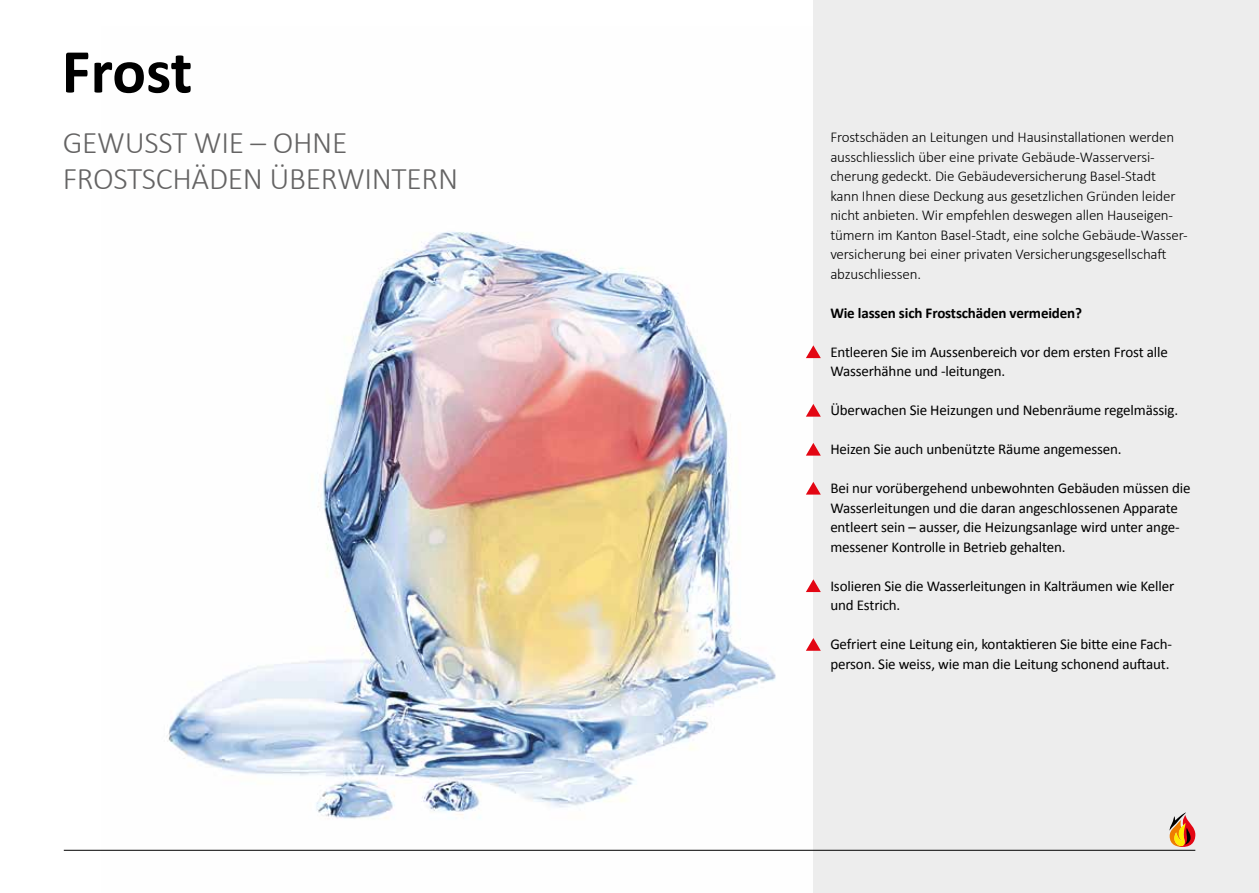
<style>
.page{position:relative;width:1259px;height:893px;background:#fff}
.page>*{position:absolute;margin:0;border:0;box-sizing:border-box;transform-origin:0 0}
.t1{font:700 63px "Calibri";letter-spacing:-.005em;color:#000}
.t2{font:300 31.5px/36px "Calibri";letter-spacing:-.01em;color:#646363}
.t3{font:15px/19.5px "Calibri";letter-spacing:-.01em;color:#000}
.t4{font:300 15px/19.5px "Calibri";letter-spacing:-.01em;color:#000}
.t5{font:700 15px "Calibri";letter-spacing:-.01em;color:#000}
</style>
<div class="page">
<img style="left:101px;top:232px;width:712px;height:618px">
<div style="left:813px;top:0;width:446px;height:893px;background:#ededed"></div>
<hr style="left:64px;top:850px;width:1131px;height:1px;background:#000">
<svg style="left:1169px;top:812px;width:26px;height:35px"></svg>
<svg style="left:806px;top:404px;width:15px;height:13px"></svg>
<svg style="left:806px;top:443px;width:15px;height:13px"></svg>
<svg style="left:806px;top:482px;width:15px;height:13px"></svg>
<svg style="left:806px;top:579px;width:15px;height:13px"></svg>
<svg style="left:806px;top:638px;width:15px;height:13px"></svg>
<svg style="left:806px;top:345px;width:15px;height:13px"></svg>
<h1 class="t1" style="left:62px;top:27px;width:132px">Frost</h1>
<h2 class="t2" style="left:63px;top:124px;width:397px">GEWUSST WIE – OHNE<br>FROSTSCHÄDEN ÜBERWINTERN</h2>
<p class="t4" style="left:830px;top:128px;width:359px">Frostschäden an Leitungen und Hausinstallationen werden ausschliesslich über eine private Gebäude-Wasserversi&shy;cherung gedeckt. Die Gebäudeversicherung Basel-Stadt kann Ihnen diese Deckung aus gesetzlichen Gründen leider nicht anbieten. Wir empfehlen deswegen allen Hauseigen&shy;tümern im Kanton Basel-Stadt, eine solche Gebäude-Wasser&shy;versicherung bei einer privaten Versicherungsgesellschaft abzuschliessen.</p>
<p class="t5" style="left:830px;top:302px;width:253px">Wie lassen sich Frostschäden vermeiden?</p>
<p class="t3" style="left:830px;top:341px;width:339px">Entleeren Sie im Aussenbereich vor dem ersten Frost alle<br>Wasserhähne und -leitungen.</p>
<p class="t3" style="left:830px;top:400px;width:349px">Überwachen Sie Heizungen und Nebenräume regelmässig.</p>
<p class="t3" style="left:830px;top:439px;width:293px">Heizen Sie auch unbenützte Räume angemessen.</p>
<p class="t3" style="left:830px;top:478px;width:362px">Bei nur vorübergehend unbewohnten Gebäuden müssen die Wasserleitungen und die daran angeschlossenen Apparate entleert sein – ausser, die Heizungsanlage wird unter ange&shy;messener Kontrolle in Betrieb gehalten.</p>
<p class="t3" style="left:830px;top:575px;width:345px">Isolieren Sie die Wasserleitungen in Kalträumen wie Keller und Estrich.</p>
<p class="t3" style="left:830px;top:634px;width:343px">Gefriert eine Leitung ein, kontaktieren Sie bitte eine Fach&shy;person. Sie weiss, wie man die Leitung schonend auftaut.</p>
</div>
